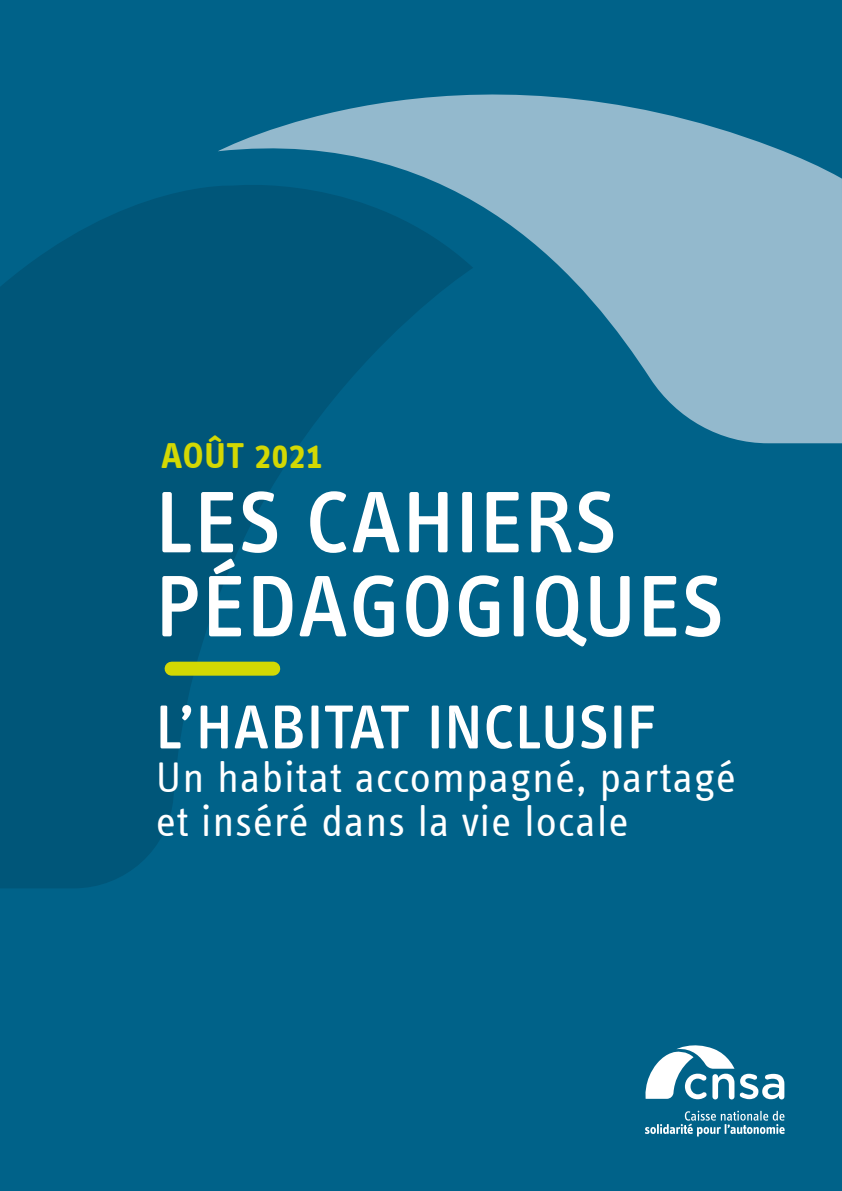
<style>
.page{position:relative;width:842px;height:1191px;background:#006289}
.page>*{position:absolute;margin:0;border:0;box-sizing:border-box;transform-origin:0 0}
.H_-_TITRE_DOCUMENT{font:500 90px/84px "Info Text Offc";letter-spacing:.02em;color:#fff}
.H_-_TITRE_DOCUMENT-2{font:500 64px "Info Text Offc";letter-spacing:.01em;color:#fff}
.H_-_TITRE_DOCUMENT-3{font:44px/44px "Info Text Offc";letter-spacing:.02em;color:#fff}
.H_-_TITRE_DOCUMENT-4{font:700 37px "Info Text Offc";letter-spacing:.02em;color:#d3d803}
</style>
<div class="page">
<svg style="left:0;top:186px;width:300px;height:702px;fill:#005679"></svg>
<svg style="left:645px;top:1110px;width:140px;height:26px"></svg>
<svg style="left:645px;top:1045px;width:139px;height:54px"></svg>
<div style="left:172px;top:661px;width:101px;height:14px;background:#d3d803"></div>
<svg style="left:218px;top:94px;width:624px;height:349px"></svg>
<p class="H_-_TITRE_DOCUMENT-4" style="left:162px;top:435px;width:163px">AOÛT 2021</p>
<p class="H_-_TITRE_DOCUMENT" style="left:156px;top:480px;width:570px">LES CAHIERS<br>PÉDAGOGIQUES</p>
<p class="H_-_TITRE_DOCUMENT-2" style="left:156px;top:691px;width:502px">L’HABITAT INCLUSIF</p>
<p class="H_-_TITRE_DOCUMENT-3" style="left:156px;top:756px;width:582px">Un habitat accompagné, partagé et inséré dans la vie locale</p>
</div>
